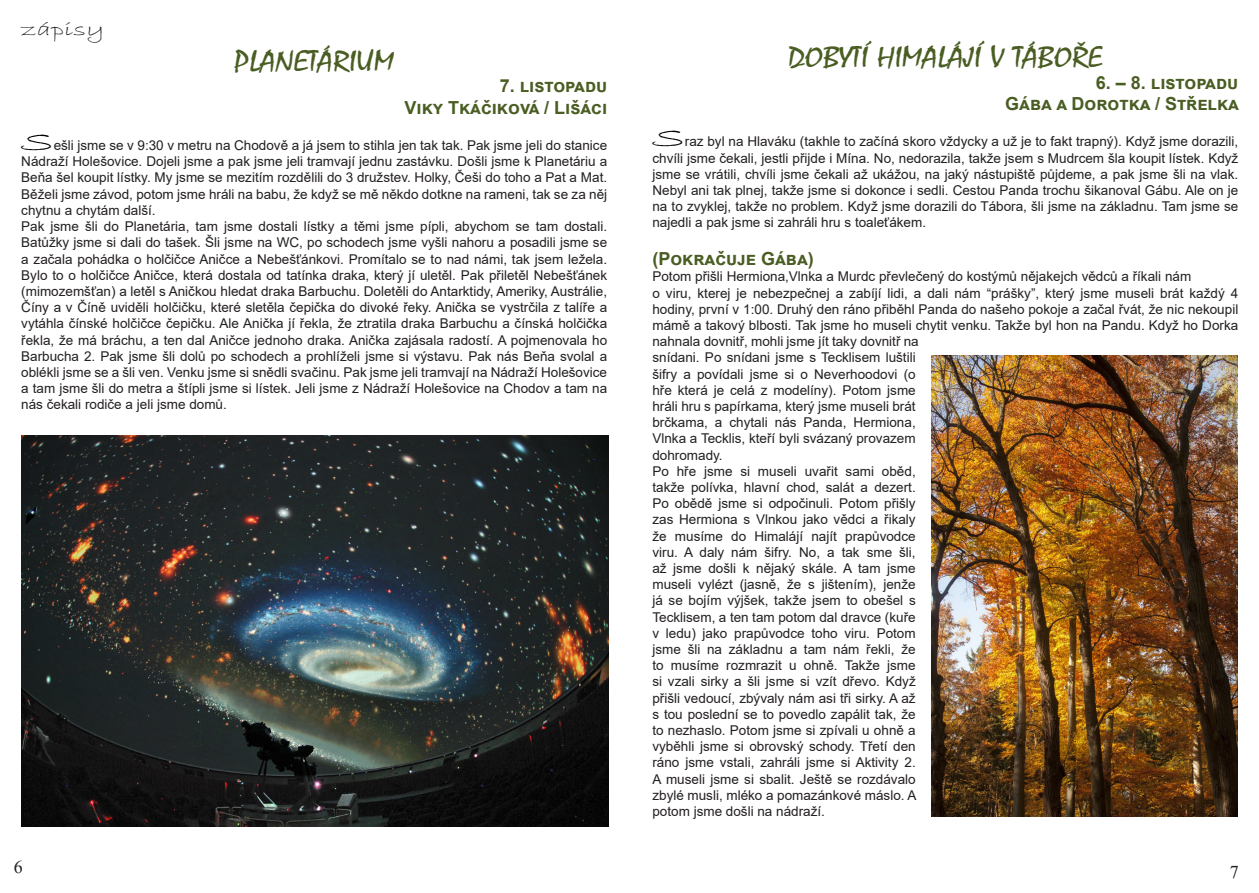
<style>
.page{position:relative;width:1259px;height:893px;background:#fff}
.page>*{position:absolute;margin:0;border:0;box-sizing:border-box;transform-origin:0 0}
.t1{font:30px "Mistral";color:#4a5d23;scale:1.15 1}
.t2{font:30px "Bradley Hand ITC";color:#000;scale:1.5 1}
.t3{font:19.5px "Bradley Hand ITC";color:#231f20;scale:1.5 1}
.t4{font:700 18px/21.6px "Arial";color:#4a5d23;text-align:right}
.t5{font:700 18px "Arial";letter-spacing:.025em;color:#4a5d23}
.t6{font:18px "Times New Roman";color:#231f20}
.t7{font:13.5px/16.2px "Arial";color:#231f20}
</style>
<div class="page">
<img style="left:21px;top:436px;width:587px;height:390px">
<img style="left:931px;top:356px;width:306px;height:460px">
<h2 class="t3" style="left:21px;top:17px;width:57px">zápisy</h2>
<h1 class="t1" style="left:234px;top:43px;width:140px">PLANETÁRIUM</h1>
<h3 class="t4" style="left:404px;top:76px;width:204px">7. listopadu<br>Viky Tkáčiková / Lišáci</h3>
<h1 class="t2" style="left:21px;top:123px;width:23px">S</h1>
<p class="t7" style="left:21px;top:137px;width:587px;text-indent:32px">ešli jsme se v 9:30 v metru na Chodově a já jsem to stihla jen tak tak. Pak jsme jeli do stanice Nádraží Holešovice. Dojeli jsme a pak jsme jeli tramvají jednu zastávku. Došli jsme k Planetáriu a Beňa šel koupit lístky. My jsme se mezitím rozdělili do 3 družstev. Holky, Češi do toho a Pat a Mat.<br>Běželi jsme závod, potom jsme hráli na babu, že když se mě někdo dotkne na rameni, tak se za něj chytnu a chytám další.<br>Pak jsme šli do Planetária, tam jsme dostali lístky a těmi jsme pípli, abychom se tam dostali.<br>Batůžky jsme si dali do tašek. Šli jsme na WC, po schodech jsme vyšli nahoru a posadili jsme se a začala pohádka o holčičce Aničce a Nebešťánkovi. Promítalo se to nad námi, tak jsem ležela.<br>Bylo to o holčičce Aničce, která dostala od tatínka draka, který jí uletěl. Pak přiletěl Nebešťánek (mimozemšťan) a letěl s Aničkou hledat draka Barbuchu. Doletěli do Antarktidy, Ameriky, Austrálie, Číny a v Číně uviděli holčičku, které sletěla čepička do divoké řeky. Anička se vystrčila z talíře a vytáhla čínské holčičce čepičku. Ale Anička jí řekla, že ztratila draka Barbuchu a čínská holčička řekla, že má bráchu, a ten dal Aničce jednoho draka. Anička zajásala radostí. A pojmenovala ho Barbucha 2. Pak jsme šli dolů po schodech a prohlíželi jsme si výstavu. Pak nás Beňa svolal a oblékli jsme se a šli ven. Venku jsme si snědli svačinu. Pak jsme jeli tramvají na Nádraží Holešovice a tam jsme šli do metra a štípli jsme si lístek. Jeli jsme z Nádraží Holešovice na Chodov a tam na nás čekali rodiče a jeli jsme domů.</p>
<h3 class="t6" style="left:14px;top:854px;width:10px">6</h3>
<h1 class="t1" style="left:788px;top:39px;width:275px">DOBYTÍ HIMALÁJÍ V TÁBOŘE</h1>
<h3 class="t4" style="left:1005px;top:72px;width:234px">6. – 8. listopadu<br>Gába a Dorotka / Střelka</h3>
<h1 class="t2" style="left:652px;top:119px;width:23px">S</h1>
<p class="t7" style="left:652px;top:133px;width:587px;text-align:justify;text-indent:32px">raz byl na Hlaváku (takhle to začíná skoro vždycky a už je to fakt trapný). Když jsme dorazili, chvíli jsme čekali, jestli přijde i Mína. No, nedorazila, takže jsem s Mudrcem šla koupit lístek. Když jsme se vrátili, chvíli jsme čekali až ukážou, na jaký nástupiště půjdeme, a pak jsme šli na vlak.<br>Nebyl ani tak plnej, takže jsme si dokonce i sedli. Cestou Panda trochu šikanoval Gábu. Ale on je na to zvyklej, takže no problem. Když jsme dorazili do Tábora, šli jsme na základnu. Tam jsme se najedli a pak jsme si zahráli hru s toaleťákem.</p>
<h3 class="t5" style="left:652px;top:246px;width:163px">(Pokračuje Gába)</h3>
<p class="t7" style="left:652px;top:268px;width:587px">Potom přišli Hermiona,Vlnka a Murdc převlečený do kostýmů nějakejch vědců a říkali nám<br>o viru, kterej je nebezpečnej a zabíjí lidi, a dali nám “prášky”, který jsme museli brát každý 4 hodiny, první v 1:00. Druhý den ráno přiběhl Panda do našeho pokoje a začal řvát, že nic nekoupil mámě a takový blbosti. Tak jsme ho museli chytit venku. Takže byl hon na Pandu. Když ho Dorka nahnala dovnitř, mohli jsme jít taky dovnitř na<br>snídani. Po snídani jsme s Tecklisem luštili<br>šifry a povídali jsme si o Neverhoodovi (o<br>hře která je celá z modelíny). Potom jsme<br>hráli hru s papírkama, který jsme museli brát<br>brčkama, a chytali nás Panda, Hermiona,<br>Vlnka a Tecklis, kteří byli svázaný provazem<br>dohromady.<br>Po hře jsme si museli uvařit sami oběd,<br>takže polívka, hlavní chod, salát a dezert.<br>Po obědě jsme si odpočinuli. Potom přišly<br>zas Hermiona s Vlnkou jako vědci a řikaly<br>že musíme do Himalájí najít prapůvodce<br>viru. A daly nám šifry. No, a tak sme šli,<br>až jsme došli k nějaký skále. A tam jsme<br>museli vylézt (jasně, že s jištením), jenže<br>já se bojím výjšek, takže jsem to obešel s<br>Tecklisem, a ten tam potom dal dravce (kuře<br>v ledu) jako prapůvodce toho viru. Potom<br>jsme šli na základnu a tam nám řekli, že<br>to musíme rozmrazit u ohně. Takže jsme<br>si vzali sirky a šli jsme si vzít dřevo. Když<br>přišli vedoucí, zbývaly nám asi tři sirky. A až<br>s tou poslední se to povedlo zapálit tak, že<br>to nezhaslo. Potom jsme si zpívali u ohně a<br>vyběhli jsme si obrovský schody. Třetí den<br>ráno jsme vstali, zahráli jsme si Aktivity 2.<br>A museli jsme si sbalit. Ještě se rozdávalo<br>zbylé musli, mléko a pomazánkové máslo. A<br>potom jsme došli na nádraží.</p>
<h3 class="t6" style="left:1229px;top:859px;width:10px">7</h3>
</div>
